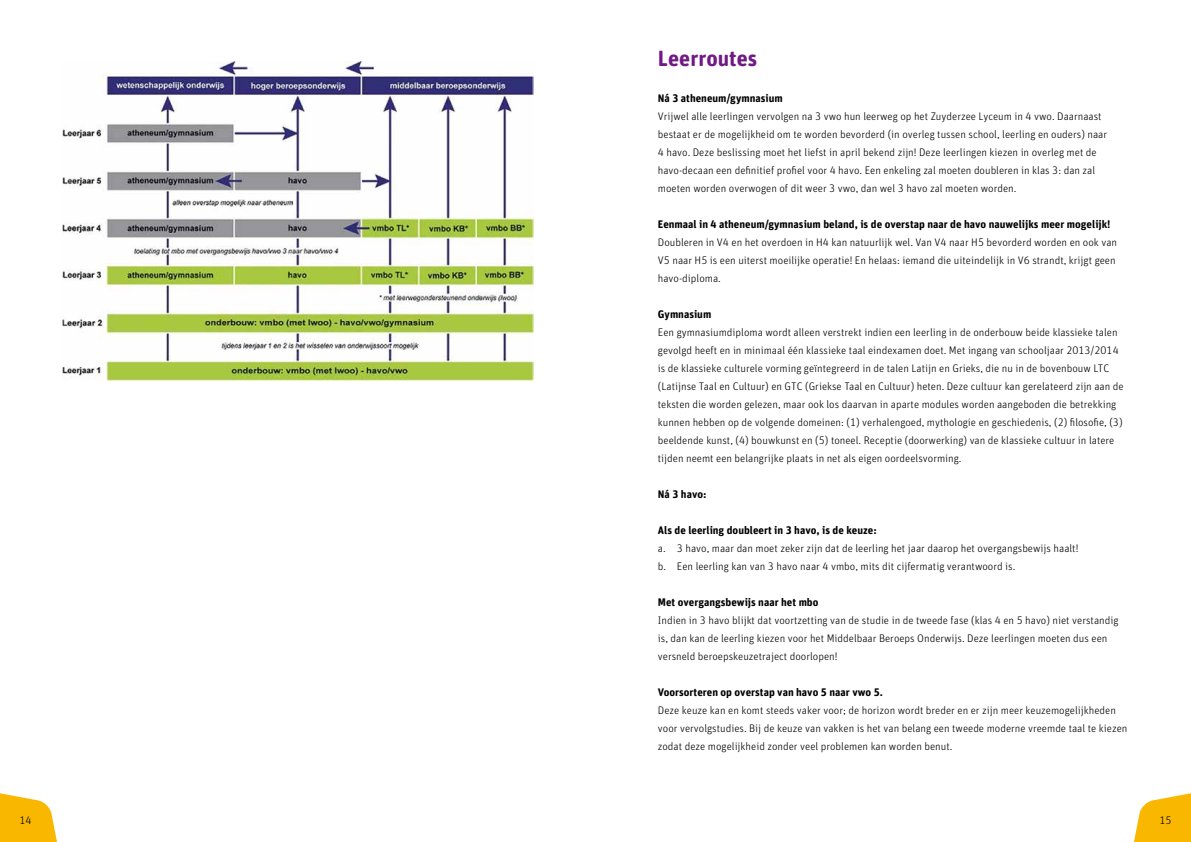
<style>
.page{position:relative;width:1191px;height:842px;background:#fff}
.page>*{position:absolute;margin:0;border:0;box-sizing:border-box;transform-origin:0 0}
.t1{font:700 22px "FF Unit Rounded Pro";color:#701a85}
.t2{font:300 11px/18px "FF Unit Rounded Pro";color:#000}
.t3{font:700 11px "FF Unit Rounded Pro";color:#000}
</style>
<div class="page">
<svg style="left:0;top:793px;width:57px;height:49px"></svg>
<svg style="left:1134px;top:793px;width:57px;height:49px"></svg>
<img style="left:62px;top:62px;width:471px;height:318px">
<h1 class="t1" style="left:658px;top:42px;width:101px">Leerroutes</h1>
<p class="t3" style="left:658px;top:90px;width:126px">Ná 3 atheneum/gymnasium</p>
<p class="t2" style="left:658px;top:107px;width:451px">Vrijwel alle leerlingen vervolgen na 3 vwo hun leerweg op het Zuyderzee Lyceum in 4 vwo. Daarnaast bestaat er de mogelijkheid om te worden bevorderd (in overleg tussen school, leerling en ouders) naar 4 havo. Deze beslissing moet het liefst in april bekend zijn! Deze leerlingen kiezen in overleg met de havo-decaan een definitief profiel voor 4 havo. Een enkeling zal moeten doubleren in klas 3: dan zal moeten worden overwogen of dit weer 3 vwo, dan wel 3 havo zal moeten worden.</p>
<p class="t3" style="left:658px;top:216px;width:454px">Eenmaal in 4 atheneum/gymnasium beland, is de overstap naar de havo nauwelijks meer mogelijk!</p>
<p class="t2" style="left:658px;top:233px;width:461px">Doubleren in V4 en het overdoen in H4 kan natuurlijk wel. Van V4 naar H5 bevorderd worden en ook van<br>V5 naar H5 is een uiterst moeilijke operatie! En helaas: iemand die uiteindelijk in V6 strandt, krijgt geen havo-diploma.</p>
<p class="t3" style="left:658px;top:306px;width:55px">Gymnasium</p>
<p class="t2" style="left:658px;top:323px;width:467px">Een gymnasiumdiploma wordt alleen verstrekt indien een leerling in de onderbouw beide klassieke talen gevolgd heeft en in minimaal één klassieke taal eindexamen doet. Met ingang van schooljaar 2013/2014 is de klassieke culturele vorming geïntegreerd in de talen Latijn en Grieks, die nu in de bovenbouw LTC (Latijnse Taal en Cultuur) en GTC (Griekse Taal en Cultuur) heten. Deze cultuur kan gerelateerd zijn aan de teksten die worden gelezen, maar ook los daarvan in aparte modules worden aangeboden die betrekking kunnen hebben op de volgende domeinen: (1) verhalengoed, mythologie en geschiedenis, (2) filosofie, (3) beeldende kunst, (4) bouwkunst en (5) toneel. Receptie (doorwerking) van de klassieke cultuur in latere tijden neemt een belangrijke plaats in net als eigen oordeelsvorming.</p>
<p class="t3" style="left:658px;top:486px;width:50px">Ná 3 havo:</p>
<p class="t3" style="left:658px;top:522px;width:220px">Als de leerling doubleert in 3 havo, is de keuze:</p>
<p class="t2" style="left:658px;top:539px;width:422px">a. 3 havo, maar dan moet zeker zijn dat de leerling het jaar daarop het overgangsbewijs haalt! b. Een leerling kan van 3 havo naar 4 vmbo, mits dit cijfermatig verantwoord is.</p>
<p class="t3" style="left:658px;top:594px;width:162px">Met overgangsbewijs naar het mbo</p>
<p class="t2" style="left:658px;top:611px;width:462px">Indien in 3 havo blijkt dat voortzetting van de studie in de tweede fase (klas 4 en 5 havo) niet verstandig is, dan kan de leerling kiezen voor het Middelbaar Beroeps Onderwijs. Deze leerlingen moeten dus een versneld beroepskeuzetraject doorlopen!</p>
<p class="t3" style="left:658px;top:684px;width:226px">Voorsorteren op overstap van havo 5 naar vwo 5.</p>
<p class="t2" style="left:658px;top:701px;width:471px">Deze keuze kan en komt steeds vaker voor; de horizon wordt breder en er zijn meer keuzemogelijkheden voor vervolgstudies. Bij de keuze van vakken is het van belang een tweede moderne vreemde taal te kiezen zodat deze mogelijkheid zonder veel problemen kan worden benut.</p>
<p class="t2" style="left:19px;top:811px;width:14px">14</p>
<p class="t2" style="left:1159px;top:811px;width:14px">15</p>
</div>
